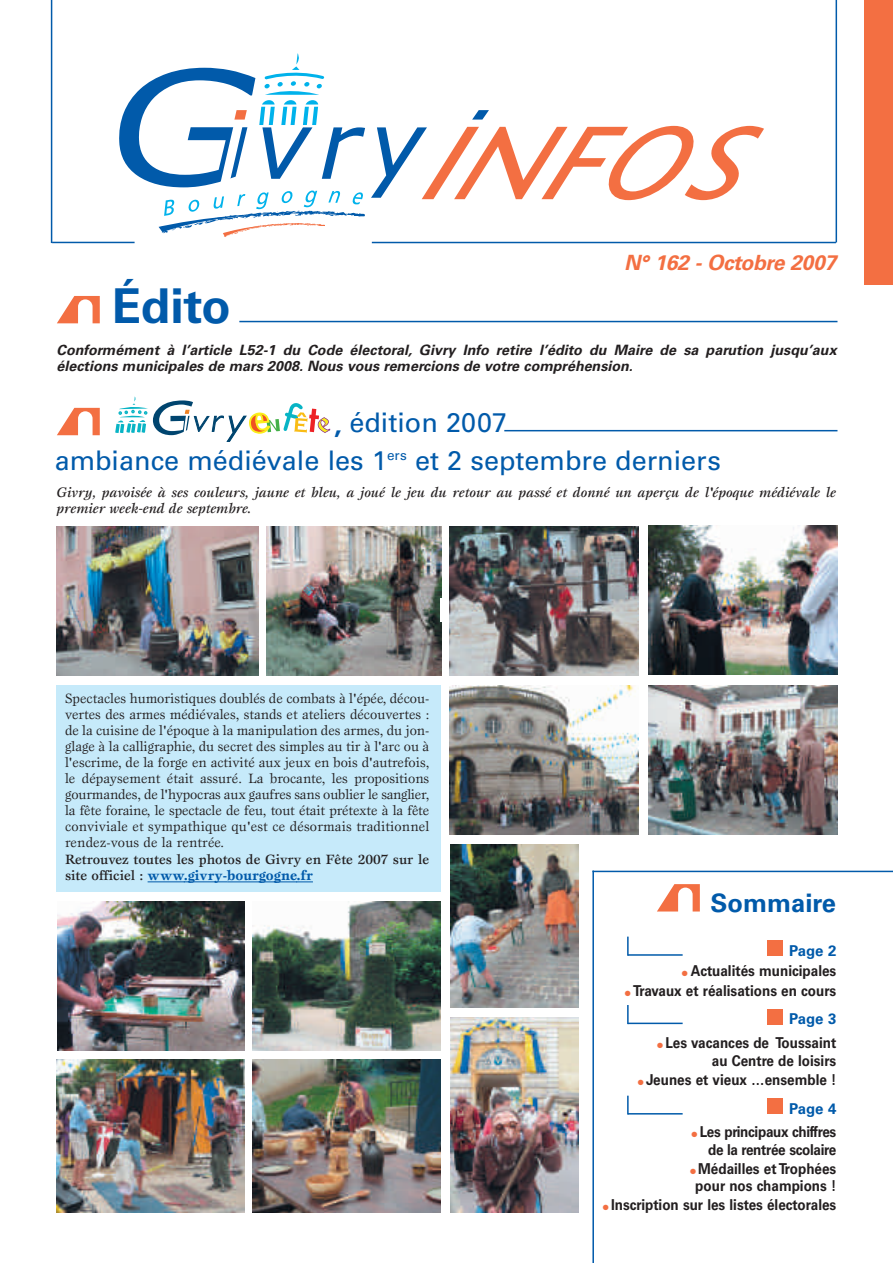
<style>
.page{position:relative;width:893px;height:1263px;background:#fff}
.page>*{position:absolute;margin:0;border:0;box-sizing:border-box;transform-origin:0 0}
.t1{font:700 48px "Univers";color:#015aaa}
.t2{font:27px/37.5px "Univers";color:#015aaa}
.t3{font:700 25.5px "Univers";color:#015aaa}
.t4{font:italic 700 21px "Univers";letter-spacing:-.015em;color:#f36f42}
.t5{font:700 15px/28.5px "Univers";color:#231f20;text-align:right;scale:.9 1}
.t6{font:700 15px/18px "Univers";letter-spacing:-.02em;color:#231f20;text-align:right;scale:.9 1}
.t7{font:700 15px "Univers";color:#015aaa}
.t8{font:italic 700 14.25px/16.4px "Univers";color:#231f20}
.t9{font:italic 500 14.25px/16.4px "Esprit";color:#231f20}
.t10{font:13.95px/16px "Esprit";letter-spacing:.01em;color:#231f20;text-align:justify}
.t11{font:500 13.95px/16.2px "Esprit";color:#231f20}
.s1{font-weight:700}
.s2{font-weight:700;color:#015aaa}
.s3{font-weight:700;font-size:14.25px;color:#015aaa}
.s4{color:#f36f42}
.s5{color:#015aaa}
</style>
<div class="page">
<svg style="left:371px;top:126px;width:393px;height:74px"></svg>
<svg style="left:119px;top:53px;width:246px;height:184px"></svg>
<svg style="left:472px;top:110px;width:17px;height:10px"></svg>
<hr style="left:372px;top:242px;width:464px;height:1px;background:#015aaa">
<hr style="left:835px;top:0;width:2px;height:242px;background:#015aaa">
<hr style="left:52px;top:242px;width:83px;height:1px;background:#015aaa">
<hr style="left:51px;top:0;width:1px;height:243px;background:#015aaa">
<div style="left:56px;top:294px;width:47px;height:32px;background:linear-gradient(to right,#fff,#fff)"></div>
<svg style="left:57px;top:296px;width:43px;height:27px"></svg>
<svg style="left:57px;top:407px;width:43px;height:29px"></svg>
<svg style="left:57px;top:408px;width:43px;height:27px"></svg>
<hr style="left:239px;top:321px;width:598px;height:1px;background:#015aaa">
<div style="left:864px;top:0;width:29px;height:285px;background:#f36f42"></div>
<div style="left:57px;top:685px;width:384px;height:207px;background:#c6eafa"></div>
<hr style="left:148px;top:881px;width:37px;height:1px;background:#015aaa">
<hr style="left:184px;top:881px;width:43px;height:1px;background:#015aaa">
<hr style="left:227px;top:881px;width:32px;height:1px;background:#015aaa">
<hr style="left:259px;top:881px;width:38px;height:1px;background:#015aaa">
<svg style="left:296px;top:881px;width:17px;height:1px"></svg>
<svg style="left:115px;top:396px;width:215px;height:46px"></svg>
<img style="left:57px;top:526px;width:201px;height:150px">
<img style="left:253px;top:902px;width:188px;height:148px">
<img style="left:267px;top:526px;width:174px;height:150px">
<img style="left:57px;top:902px;width:188px;height:148px">
<img style="left:449px;top:526px;width:189px;height:150px">
<img style="left:648px;top:685px;width:189px;height:149px">
<img style="left:449px;top:685px;width:189px;height:149px">
<img style="left:649px;top:525px;width:188px;height:150px">
<img style="left:57px;top:1059px;width:187px;height:153px">
<img style="left:253px;top:1059px;width:188px;height:153px">
<img style="left:450px;top:1017px;width:128px;height:195px">
<div style="left:768px;top:1098px;width:15px;height:15px;background:#f36f42"></div>
<div style="left:767px;top:1009px;width:16px;height:15px;background:#f36f42"></div>
<div style="left:767px;top:940px;width:16px;height:16px;background:#f36f42"></div>
<div style="left:656px;top:882px;width:47px;height:32px;background:linear-gradient(to right,#fff,#fff)"></div>
<svg style="left:657px;top:884px;width:43px;height:27px"></svg>
<hr style="left:628px;top:954px;width:55px;height:2px;background:#015aaa">
<hr style="left:627px;top:936px;width:2px;height:20px;background:#015aaa">
<hr style="left:628px;top:1022px;width:55px;height:2px;background:#015aaa">
<svg style="left:627px;top:1005px;width:2px;height:19px"></svg>
<hr style="left:628px;top:1113px;width:55px;height:1px;background:#015aaa">
<svg style="left:627px;top:1096px;width:2px;height:18px"></svg>
<hr style="left:592px;top:871px;width:301px;height:1px;background:#015aaa">
<hr style="left:592px;top:870px;width:2px;height:393px;background:#015aaa">
<hr style="left:504px;top:430px;width:333px;height:1px;background:#015aaa">
<img style="left:451px;top:845px;width:127px;height:162px">
<h1 class="t1" style="left:112px;top:287px;width:121px">Édito</h1>
<h3 class="t4" style="left:624px;top:254px;width:213px">N° 162 - Octobre 2007</h3>
<p class="t8" style="left:57px;top:342px;width:782px">Conformément à l’article L52-1 du Code électoral, Givry Info retire l’édito du Maire de sa parution jusqu’aux élections municipales de mars 2008. Nous vous remercions de votre compréhension.</p>
<h2 class="t2" style="left:55px;top:406px;width:668px;text-indent:280px"><span class="s1">,</span> édition 2007<br>ambiance médiévale les 1<sup>ers</sup> et 2 septembre derniers</h2>
<p class="t9" style="left:57px;top:485px;width:781px">Givry, pavoisée à ses couleurs, jaune et bleu, a joué le jeu du retour au passé et donné un aperçu de l'époque médiévale le premier week-end de septembre.</p>
<p class="t10" style="left:65px;top:691px;width:366px">Spectacles humoristiques doublés de combats à l'épée, décou&shy;vertes des armes médiévales, stands et ateliers découvertes : de la cuisine de l'époque à la manipulation des armes, du jon&shy;glage à la calligraphie, du secret des simples au tir à l'arc ou à l'escrime, de la forge en activité aux jeux en bois d'autrefois, le dépaysement était assuré. La brocante, les propositions gourmandes, de l'hypocras aux gaufres sans oublier le sanglier, la fête foraine, le spectacle de feu, tout était prétexte à la fête conviviale et sympathique qu'est ce désormais traditionnel rendez-vous de la rentrée.</p>
<p class="t11" style="left:65px;top:852px;width:366px">Retrouvez toutes les photos de Givry en Fête 2007 sur le site officiel : <span class="s2">www.givry-</span><span class="s3">bourgogne.fr</span></p>
<h3 class="t3" style="left:711px;top:892px;width:127px">Sommaire</h3>
<p class="t7" style="left:789px;top:944px;width:49px">Page 2</p>
<p class="t5" style="left:682px;top:958px;width:173px"><span class="s4">●</span> Actualités municipales</p>
<p class="t5" style="left:625px;top:977px;width:236px"><span class="s4">●</span> Travaux et réalisations en cours<br><span class="s5">Page 3</span></p>
<p class="t5" style="left:657px;top:1034px;width:201px;line-height:18px"><span class="s4">●</span> Les vacances de Toussaint au Centre de loisirs</p>
<p class="t5" style="left:638px;top:1066px;width:222px"><span class="s4">●</span> Jeunes et vieux …ensemble !<br><span class="s5">Page 4</span></p>
<p class="t6" style="left:691px;top:1123px;width:162px"><span class="s4">●</span> Les principaux chiffres de la rentrée scolaire</p>
<p class="t5" style="left:690px;top:1162px;width:164px;line-height:16.5px;text-align:center"><span class="s4">●</span> Médailles et Trophées pour nos champions !</p>
<p class="t5" style="left:603px;top:1192px;width:261px"><span class="s4">●</span> Inscription sur les listes électorales</p>
</div>
